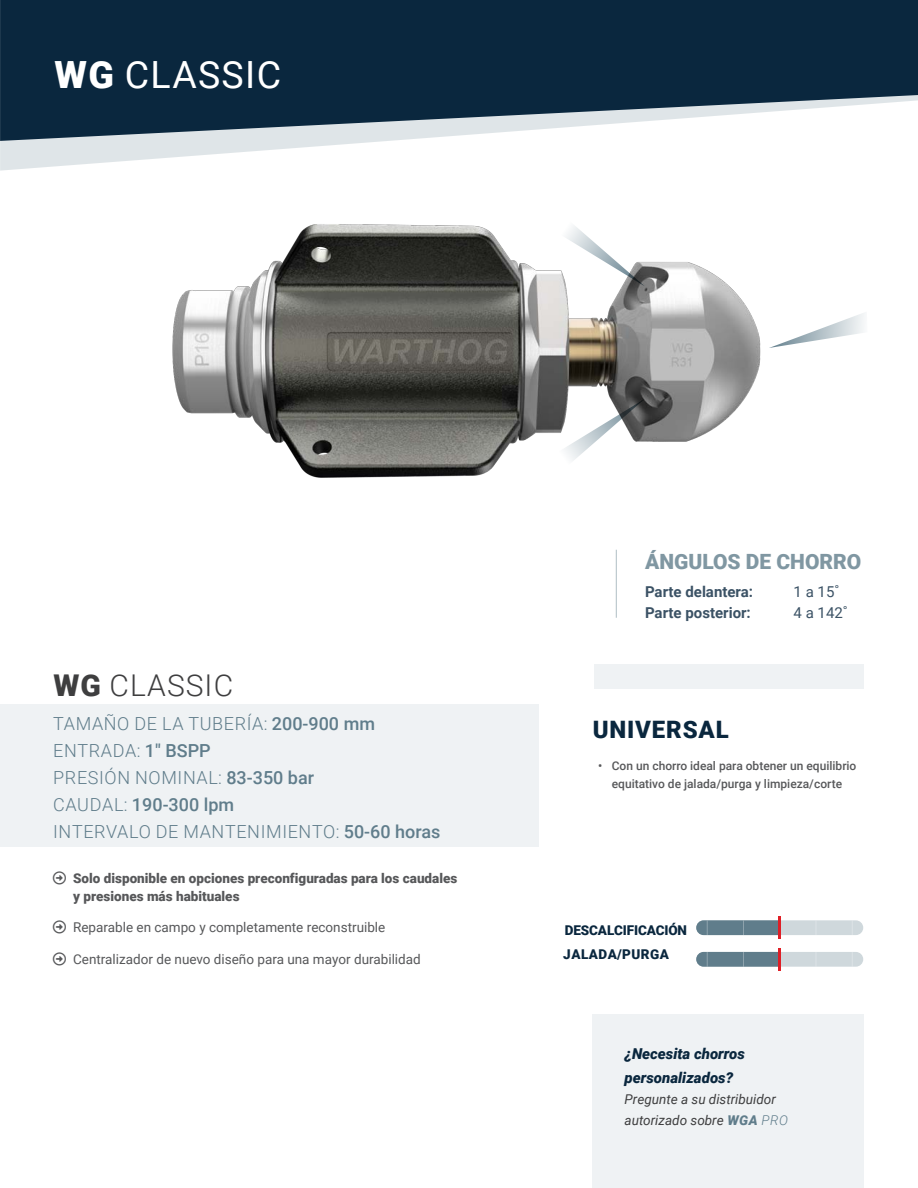
<style>
.page{position:relative;width:918px;height:1188px;background:#fff}
.page>*{position:absolute;margin:0;border:0;box-sizing:border-box;transform-origin:0 0}
.t1{font:37.5px "Roboto";letter-spacing:.035em;color:#fff}
.t2{font:300 30px "Roboto";letter-spacing:.035em;color:#3e3e3f}
.t3{font:900 24px "Roboto";letter-spacing:.035em;color:#0a273e}
.Features_-_Bullets{font:900 21px "Roboto";color:#8097a2}
.Specs_Bold{font:300 18px/27px "Roboto";letter-spacing:.035em;color:#607d8b}
.Features_-_Bullets-2{font:italic 900 15px/24px "Roboto";color:#0a273e}
.Features_-_Bullets-3{font:700 15px "Roboto";color:#3b5265}
.Features_-_Bullets-4{font:15px "Roboto";color:#3b5265}
.t4{font:13.5px "Roboto";color:#57585a}
.t5{font:900 13.5px/18px "Roboto";color:#57585a}
.Features_-_Bullets-5{font:italic 13.5px/21px "Roboto";color:#3e3e3f}
.t6{font:900 13.5px "Roboto";letter-spacing:-.01em;color:#0a273e}
.t7{font:900 13.5px "Roboto";letter-spacing:.035em;color:#0a273e}
.t8{font:500 12px/18px "Roboto";color:#57585a;text-align:center}
.s1{font-weight:900}
.s2{font-weight:500}
.s3{font-weight:900;color:#607d8b}
.s4{font-weight:300;color:#607d8b}
</style>
<div class="page">
<svg style="left:0;top:141px;width:383px;height:30px"></svg>
<svg style="left:0;top:0;width:918px;height:141px;fill:#0a273e"></svg>
<hr style="left:616px;top:550px;width:1px;height:68px;background:#afbec5">
<img style="left:172px;top:224px;width:589px;height:363px">
<svg style="left:769px;top:313px;width:96px;height:35px"></svg>
<svg style="left:557px;top:224px;width:88px;height:62px"></svg>
<svg style="left:557px;top:399px;width:88px;height:76px"></svg>
<div style="left:0;top:704px;width:539px;height:143px;background:#eff2f4"></div>
<div style="left:592px;top:1014px;width:272px;height:174px;background:#eff2f4"></div>
<div style="left:594px;top:664px;width:270px;height:25px;background:#eff2f4"></div>
<div style="left:696px;top:920px;width:167px;height:15px;background:#cfd8dc;border-radius:7px"></div>
<div style="left:696px;top:952px;width:167px;height:15px;background:#cfd8dc;border-radius:7px"></div>
<svg style="left:696px;top:920px;width:82px;height:15px"></svg>
<svg style="left:696px;top:952px;width:82px;height:15px"></svg>
<hr style="left:778px;top:916px;width:3px;height:23px;background:#df1e26">
<hr style="left:778px;top:949px;width:3px;height:22px;background:#df1e26">
<p class="t1" style="left:55px;top:48px;width:228px"><span class="s1">WG</span> CLASSIC</p>
<p class="t2" style="left:53px;top:664px;width:181px"><span class="s1">WG</span> CLASSIC</p>
<p class="Specs_Bold" style="left:53px;top:709px;width:389px">TAMAÑO DE LA TUBERÍA: <span class="s2">200-900 mm<br></span>ENTRADA: <span class="s2">1" BSPP<br></span>PRESIÓN NOMINAL: <span class="s2">83-350 bar<br></span>CAUDAL: <span class="s2">190-300 lpm<br></span>INTERVALO DE MANTENIMIENTO: <span class="s2">50-60 horas</span></p>
<p class="t5" style="left:73px;top:868px;width:386px">Solo disponible en opciones preconfiguradas para los caudales y presiones más habituales</p>
<p class="t4" style="left:73px;top:918px;width:314px">Reparable en campo y completamente reconstruible</p>
<p class="t4" style="left:73px;top:949px;width:349px">Centralizador de nuevo diseño para una mayor durabilidad</p>
<p class="Features_-_Bullets" style="left:645px;top:547px;width:218px">ÁNGULOS DE CHORRO</p>
<p class="Features_-_Bullets-3" style="left:645px;top:581px;width:110px">Parte delantera:</p>
<p class="Features_-_Bullets-4" style="left:794px;top:581px;width:47px">1 a 15˚</p>
<p class="Features_-_Bullets-3" style="left:645px;top:602px;width:107px">Parte posterior:</p>
<p class="Features_-_Bullets-4" style="left:794px;top:602px;width:56px">4 a 142˚</p>
<p class="t3" style="left:593px;top:713px;width:138px">UNIVERSAL</p>
<p class="t8" style="left:598px;top:756px;width:260px">• Con un chorro ideal para obtener un equilibrio equitativo de jalada/purga y limpieza/corte</p>
<p class="t6" style="left:565px;top:921px;width:124px">DESCALCIFICACIÓN</p>
<p class="t7" style="left:563px;top:945px;width:107px">JALADA/PURGA</p>
<p class="Features_-_Bullets-2" style="left:625px;top:1041px;width:122px">¿Necesita chorros personalizados?</p>
<p class="Features_-_Bullets-5" style="left:625px;top:1088px;width:165px">Pregunte a su distribuidor autorizado sobre <span class="s3">WGA</span> <span class="s4">PRO</span></p>
</div>
